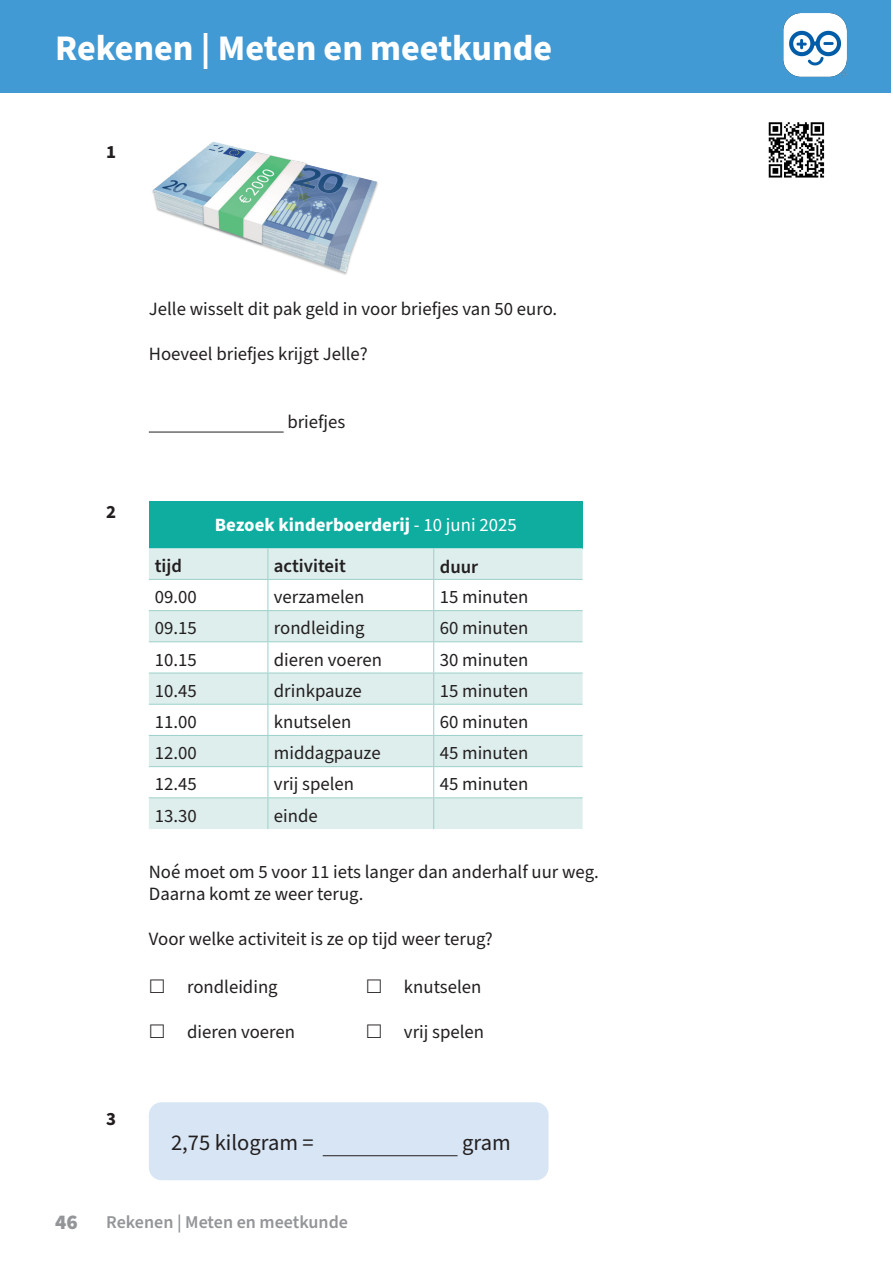
<style>
.page{position:relative;width:893px;height:1263px;background:#fff}
.page>*{position:absolute;margin:0;border:0;box-sizing:border-box;transform-origin:0 0}
.t1{font:700 36px "Source Sans Pro";color:#fff}
.t2{font:22.5px "Source Sans Pro";color:#231f20}
.t3{font:900 21px "Source Sans Pro";color:#939598}
.t4{font:18.75px/22.5px "Source Sans Pro";color:#231f20}
.t5{font:700 18.75px "Source Sans Pro";color:#fff}
.t6{font:600 18.75px "Source Sans Pro";color:#231f20}
.t7{font:700 18.75px "Source Sans Pro";color:#231f20}
.t8{font:600 18px "Source Sans Pro";color:#939598}
.s1{font-weight:400}
</style>
<div class="page">
<div style="left:0;top:0;width:891px;height:92px;background:#429ad4"></div>
<hr style="left:149px;top:432px;width:135px;height:1px;background:#231f20">
<div style="left:149px;top:501px;width:434px;height:47px;background:#0fada0"></div>
<svg style="left:149px;top:548px;width:434px;height:281px;fill:#deeeec"></svg>
<hr style="left:267px;top:548px;width:1px;height:31px;background:#9cd1cb">
<hr style="left:433px;top:548px;width:1px;height:31px;background:#9cd1cb">
<hr style="left:267px;top:611px;width:1px;height:30px;background:#9cd1cb">
<hr style="left:433px;top:611px;width:1px;height:30px;background:#9cd1cb">
<hr style="left:149px;top:641px;width:119px;height:1px;background:#9cd1cb">
<hr style="left:268px;top:641px;width:166px;height:1px;background:#9cd1cb">
<hr style="left:267px;top:642px;width:1px;height:31px;background:#9cd1cb">
<hr style="left:434px;top:641px;width:149px;height:1px;background:#9cd1cb">
<hr style="left:433px;top:642px;width:1px;height:31px;background:#9cd1cb">
<hr style="left:149px;top:673px;width:119px;height:1px;background:#9cd1cb">
<hr style="left:149px;top:704px;width:119px;height:1px;background:#9cd1cb">
<hr style="left:267px;top:705px;width:1px;height:30px;background:#9cd1cb">
<hr style="left:433px;top:705px;width:1px;height:30px;background:#9cd1cb">
<hr style="left:149px;top:735px;width:119px;height:1px;background:#9cd1cb">
<hr style="left:268px;top:735px;width:166px;height:1px;background:#9cd1cb">
<hr style="left:267px;top:736px;width:1px;height:30px;background:#9cd1cb">
<hr style="left:434px;top:735px;width:149px;height:1px;background:#9cd1cb">
<hr style="left:433px;top:736px;width:1px;height:30px;background:#9cd1cb">
<hr style="left:149px;top:766px;width:119px;height:1px;background:#9cd1cb">
<hr style="left:268px;top:766px;width:166px;height:1px;background:#9cd1cb">
<hr style="left:267px;top:767px;width:1px;height:30px;background:#9cd1cb">
<hr style="left:434px;top:766px;width:149px;height:1px;background:#9cd1cb">
<hr style="left:433px;top:767px;width:1px;height:30px;background:#9cd1cb">
<hr style="left:149px;top:797px;width:119px;height:1px;background:#9cd1cb">
<hr style="left:268px;top:797px;width:166px;height:1px;background:#9cd1cb">
<hr style="left:267px;top:798px;width:1px;height:31px;background:#9cd1cb">
<hr style="left:434px;top:797px;width:149px;height:1px;background:#9cd1cb">
<hr style="left:433px;top:798px;width:1px;height:31px;background:#9cd1cb">
<hr style="left:268px;top:673px;width:166px;height:1px;background:#9cd1cb">
<hr style="left:267px;top:673px;width:1px;height:31px;background:#9cd1cb">
<hr style="left:434px;top:673px;width:149px;height:1px;background:#9cd1cb">
<hr style="left:433px;top:673px;width:1px;height:31px;background:#9cd1cb">
<hr style="left:268px;top:704px;width:166px;height:1px;background:#9cd1cb">
<hr style="left:434px;top:704px;width:149px;height:1px;background:#9cd1cb">
<hr style="left:149px;top:579px;width:119px;height:1px;background:#9cd1cb">
<hr style="left:268px;top:579px;width:166px;height:1px;background:#9cd1cb">
<hr style="left:267px;top:580px;width:1px;height:30px;background:#9cd1cb">
<hr style="left:434px;top:579px;width:149px;height:1px;background:#9cd1cb">
<hr style="left:433px;top:580px;width:1px;height:30px;background:#9cd1cb">
<hr style="left:149px;top:610px;width:119px;height:1px;background:#9cd1cb">
<hr style="left:268px;top:610px;width:166px;height:1px;background:#9cd1cb">
<hr style="left:434px;top:610px;width:149px;height:1px;background:#9cd1cb">
<div style="left:149px;top:1102px;width:400px;height:78px;background:#d7e5f4;border-radius:13px"></div>
<hr style="left:323px;top:1155px;width:135px;height:1px;background:#231f20">
<img style="left:768px;top:122px;width:57px;height:56px">
<img style="left:152px;top:141px;width:226px;height:134px">
<img style="left:783px;top:13px;width:63px;height:63px">
<h1 class="t1" style="left:55px;top:24px;width:498px">Rekenen | Meten en meetkunde</h1>
<p class="t7" style="left:106px;top:139px;width:11px">1</p>
<p class="t7" style="left:106px;top:499px;width:11px">2</p>
<p class="t7" style="left:106px;top:1106px;width:11px">3</p>
<p class="t4" style="left:149px;top:298px;width:410px">Jelle wisselt dit pak geld in voor briefjes van 50 euro.</p>
<p class="t4" style="left:149px;top:343px;width:220px">Hoeveel briefjes krijgt Jelle?</p>
<p class="t4" style="left:287px;top:411px;width:59px">briefjes</p>
<p class="t5" style="left:215px;top:512px;width:303px">Bezoek kinderboerderij <span class="s1">- 10 juni 2025</span></p>
<p class="t6" style="left:155px;top:553px;width:29px">tijd</p>
<p class="t6" style="left:274px;top:553px;width:73px">activiteit</p>
<p class="t6" style="left:440px;top:555px;width:40px">duur</p>
<p class="t4" style="left:155px;top:586px;width:43px">09.00</p>
<p class="t4" style="left:274px;top:586px;width:92px">verzamelen</p>
<p class="t4" style="left:440px;top:586px;width:90px">15 minuten</p>
<p class="t4" style="left:155px;top:617px;width:43px">09.15</p>
<p class="t4" style="left:274px;top:617px;width:92px">rondleiding</p>
<p class="t4" style="left:440px;top:617px;width:90px">60 minuten</p>
<p class="t4" style="left:155px;top:649px;width:43px">10.15</p>
<p class="t4" style="left:274px;top:649px;width:110px">dieren voeren</p>
<p class="t4" style="left:440px;top:649px;width:90px">30 minuten</p>
<p class="t4" style="left:155px;top:680px;width:43px">10.45</p>
<p class="t4" style="left:274px;top:680px;width:89px">drinkpauze</p>
<p class="t4" style="left:440px;top:680px;width:90px">15 minuten</p>
<p class="t4" style="left:155px;top:711px;width:43px">11.00</p>
<p class="t4" style="left:274px;top:711px;width:79px">knutselen</p>
<p class="t4" style="left:440px;top:711px;width:90px">60 minuten</p>
<p class="t4" style="left:155px;top:742px;width:43px">12.00</p>
<p class="t4" style="left:274px;top:742px;width:108px">middagpauze</p>
<p class="t4" style="left:440px;top:742px;width:90px">45 minuten</p>
<p class="t4" style="left:155px;top:773px;width:43px">12.45</p>
<p class="t4" style="left:274px;top:773px;width:82px">vrij spelen</p>
<p class="t4" style="left:440px;top:773px;width:90px">45 minuten</p>
<p class="t4" style="left:155px;top:805px;width:43px">13.30</p>
<p class="t4" style="left:274px;top:805px;width:45px">einde</p>
<p class="t4" style="left:149px;top:861px;width:452px">Noé moet om 5 voor 11 iets langer dan anderhalf uur weg.<br>Daarna komt ze weer terug.</p>
<p class="t4" style="left:149px;top:928px;width:346px">Voor welke activiteit is ze op tijd weer terug?</p>
<p class="t4" style="left:187px;top:976px;width:92px">rondleiding</p>
<p class="t4" style="left:187px;top:1021px;width:110px">dieren voeren</p>
<p class="t4" style="left:404px;top:976px;width:79px">knutselen</p>
<p class="t4" style="left:404px;top:1021px;width:82px">vrij spelen</p>
<p class="t2" style="left:171px;top:1127px;width:144px">2,75 kilogram =</p>
<p class="t2" style="left:462px;top:1127px;width:50px">gram</p>
<p class="t3" style="left:55px;top:1208px;width:24px">46</p>
<p class="t8" style="left:106px;top:1210px;width:243px">Rekenen | Meten en meetkunde</p>
</div>
